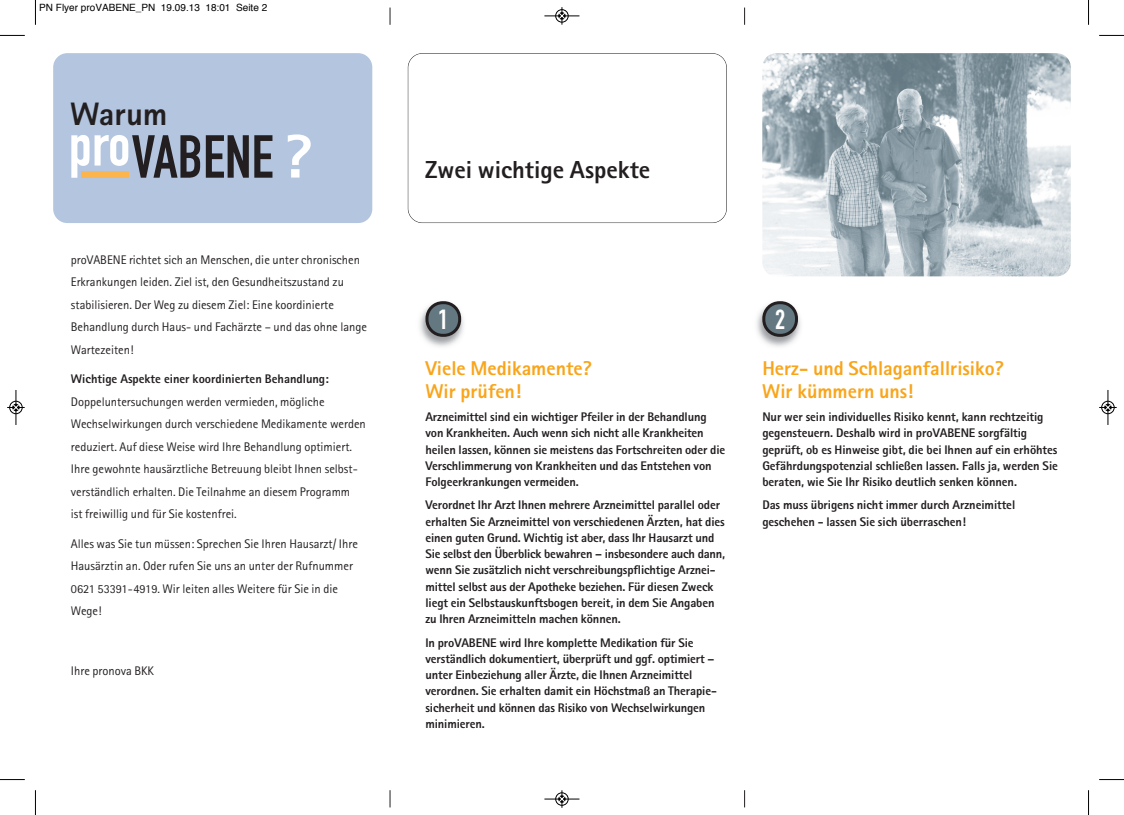
<style>
.page{position:relative;width:1124px;height:815px;background:#fff}
.page>*{position:absolute;margin:0;border:0;box-sizing:border-box;transform-origin:0 0}
.t1{font:800 61.5px "Rotis Sans Serif";color:#fff}
.t2{font:800 32.5px "Rotis Sans Serif";color:#231f20}
.t3{font:27.25px "DIN Engschrift";color:#fff}
.t4{font:800 24.62px "Rotis Sans Serif";color:#231f20}
.t5{font:800 20px/22.5px "Rotis Sans Serif";color:#f9a51b}
.t6{font:800 12.5px/16.2px "Rotis Sans Serif";letter-spacing:-.01em;color:#231f20}
.t7{font:12.5px/22.5px "Rotis Sans Serif";color:#231f20}
.t8{font:10px "Helvetica";color:#000}
.s1{font-size:12.25px}
</style>
<div class="page">
<img style="left:762px;top:53px;width:308px;height:223px">
<div style="left:407px;top:53px;width:319px;height:170px;border:1px solid #231f20;border-radius:15px"></div>
<div style="left:53px;top:53px;width:319px;height:170px;background:#b3c5df;border-radius:14px"></div>
<svg style="left:71px;top:135px;width:201px;height:43px"></svg>
<div style="left:81px;top:172px;width:47px;height:6px;background:#fcb54c"></div>
<img style="left:419px;top:310px;width:45px;height:37px">
<svg style="left:425px;top:301px;width:36px;height:36px"></svg>
<img style="left:756px;top:310px;width:45px;height:37px">
<svg style="left:762px;top:301px;width:35px;height:36px"></svg>
<svg style="left:390px;top:8px;width:1px;height:17px"></svg>
<svg style="left:744px;top:8px;width:1px;height:17px"></svg>
<svg style="left:744px;top:790px;width:1px;height:17px"></svg>
<svg style="left:390px;top:790px;width:1px;height:17px"></svg>
<svg style="left:35px;top:0;width:1px;height:25px"></svg>
<svg style="left:0;top:35px;width:25px;height:1px"></svg>
<svg style="left:1088px;top:0;width:1px;height:25px"></svg>
<svg style="left:1099px;top:35px;width:24px;height:1px"></svg>
<svg style="left:35px;top:790px;width:1px;height:25px"></svg>
<svg style="left:0;top:779px;width:25px;height:1px"></svg>
<svg style="left:1088px;top:790px;width:1px;height:25px"></svg>
<svg style="left:1099px;top:779px;width:24px;height:1px"></svg>
<div style="left:555px;top:9px;width:13px;height:14px;border:1px solid #fff;border-radius:50%"></div>
<hr style="left:544px;top:16px;width:35px;height:1px;background:#000">
<div style="left:555px;top:9px;width:13px;height:13px;border:1px solid #000;border-radius:50%"></div>
<svg style="left:558px;top:7px;width:7px;height:18px"></svg>
<div style="left:555px;top:792px;width:13px;height:14px;border:1px solid #fff;border-radius:50%"></div>
<hr style="left:544px;top:799px;width:35px;height:1px;background:#000">
<div style="left:555px;top:793px;width:13px;height:12px;border:1px solid #000;border-radius:50%"></div>
<svg style="left:558px;top:790px;width:7px;height:18px"></svg>
<div style="left:9px;top:401px;width:14px;height:13px;border:1px solid #fff;border-radius:50%"></div>
<hr style="left:16px;top:390px;width:1px;height:35px;background:#000">
<div style="left:10px;top:401px;width:12px;height:13px;border:1px solid #000;border-radius:50%"></div>
<svg style="left:7px;top:404px;width:18px;height:7px"></svg>
<hr style="left:1107px;top:390px;width:1px;height:35px;background:#000">
<div style="left:1101px;top:401px;width:13px;height:13px;border:1px solid #000;border-radius:50%"></div>
<svg style="left:1099px;top:404px;width:17px;height:7px"></svg>
<p class="t8" style="left:39px;top:4px;width:229px">PN Flyer proVABENE_PN 19.09.13 18:01 Seite 2</p>
<h2 class="t2" style="left:70px;top:102px;width:99px">Warum</h2>
<h1 class="t1" style="left:284px;top:135px;width:30px">?</h1>
<p class="t7" style="left:71px;top:250px;width:297px">proVABENE richtet sich an Menschen, die unter chronischen Erkrankungen leiden. Ziel ist, den Gesundheitszustand zu stabilisieren. Der Weg zu diesem Ziel: Eine koordinierte Behandlung durch Haus- und Fachärzte – und das ohne lange Wartezeiten!</p>
<p class="t6" style="left:71px;top:372px;width:259px">Wichtige Aspekte einer koordinierten Behandlung:</p>
<p class="t7" style="left:71px;top:392px;width:296px">Doppeluntersuchungen werden vermieden, mögliche Wechselwirkungen durch verschiedene Medikamente werden reduziert. Auf diese Weise wird Ihre Behandlung optimiert.<br>Ihre gewohnte hausärztliche Betreuung bleibt Ihnen selbst&shy;verständlich erhalten. Die Teilnahme an diesem Programm<br>ist freiwillig und für Sie kostenfrei.</p>
<p class="t7" style="left:71px;top:534px;width:288px">Alles was Sie tun müssen: Sprechen Sie Ihren Hausarzt/ Ihre Hausärztin an. Oder rufen Sie uns an unter der Rufnummer <span class="s1">0621 53391-4919</span>. Wir leiten alles Weitere für Sie in die Wege!</p>
<p class="t7" style="left:71px;top:660px;width:85px">Ihre pronova BKK</p>
<h3 class="t4" style="left:425px;top:161px;width:226px">Zwei wichtige Aspekte</h3>
<h3 class="t3" style="left:438px;top:309px;width:12px">1</h3>
<h3 class="t3" style="left:775px;top:309px;width:12px">2</h3>
<h3 class="t5" style="left:425px;top:359px;width:168px">Viele Medikamente?<br>Wir prüfen!</h3>
<p class="t6" style="left:425px;top:410px;width:301px">Arzneimittel sind ein wichtiger Pfeiler in der Behandlung von Krankheiten. Auch wenn sich nicht alle Krankheiten heilen lassen, können sie meistens das Fortschreiten oder die Verschlimmerung von Krankheiten und das Entstehen von Folgeerkrankungen vermeiden.</p>
<p class="t6" style="left:425px;top:498px;width:301px">Verordnet Ihr Arzt Ihnen mehrere Arzneimittel parallel oder erhalten Sie Arzneimittel von verschiedenen Ärzten, hat dies einen guten Grund. Wichtig ist aber, dass Ihr Hausarzt und Sie selbst den Überblick bewahren – insbesondere auch dann, wenn Sie zusätzlich nicht verschreibungspflichtige Arznei&shy;mittel selbst aus der Apotheke beziehen. Für diesen Zweck liegt ein Selbstauskunftsbogen bereit, in dem Sie Angaben zu Ihren Arzneimitteln machen können.</p>
<p class="t6" style="left:425px;top:635px;width:293px">In proVABENE wird Ihre komplette Medikation für Sie verständlich dokumentiert, überprüft und ggf. optimiert – unter Einbeziehung aller Ärzte, die Ihnen Arzneimittel verordnen. Sie erhalten damit ein Höchstmaß an Therapie&shy;sicherheit und können das Risiko von Wechselwirkungen minimieren.</p>
<h3 class="t5" style="left:762px;top:359px;width:243px">Herz- und Schlaganfallrisiko?<br>Wir kümmern uns!</h3>
<p class="t6" style="left:762px;top:410px;width:297px">Nur wer sein individuelles Risiko kennt, kann rechtzeitig gegensteuern. Deshalb wird in proVABENE sorgfältig geprüft, ob es Hinweise gibt, die bei Ihnen auf ein erhöhtes Gefährdungspotenzial schließen lassen. Falls ja, werden Sie beraten, wie Sie Ihr Risiko deutlich senken können.</p>
<p class="t6" style="left:762px;top:498px;width:254px">Das muss übrigens nicht immer durch Arzneimittel geschehen - lassen Sie sich überraschen!</p>
</div>
